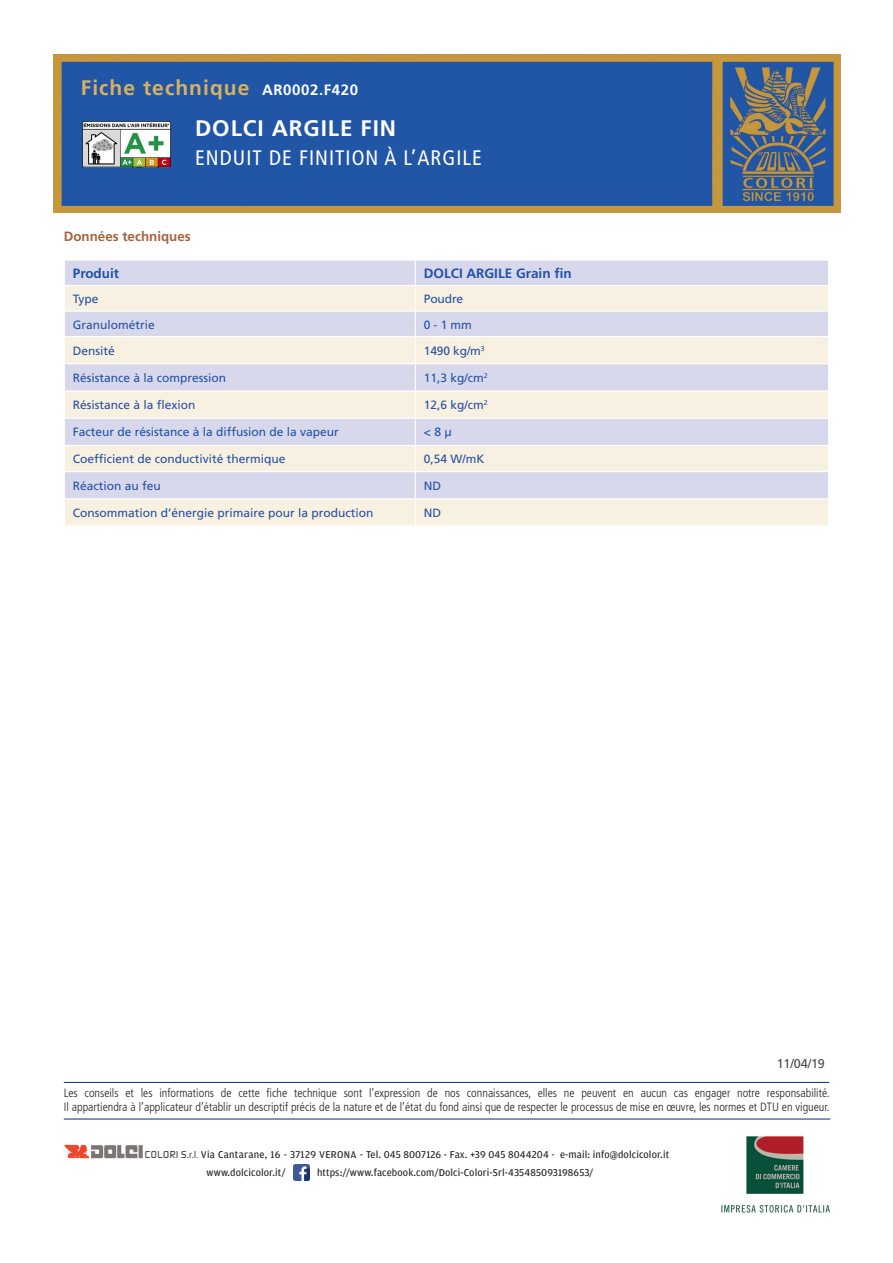
<style>
.page{position:relative;width:893px;height:1263px;background:#fff}
.page>*{position:absolute;margin:0;border:0;box-sizing:border-box;transform-origin:0 0}
.t1{font:700 22.5px "Frutiger LT Std";letter-spacing:.04em;color:#fff}
.t2{font:condensed 21px "Frutiger LT Std";letter-spacing:.05em;color:#fff}
.t3{font:700 21px "Frutiger LT Std";letter-spacing:.05em;color:#d8b163}
.t4{font:700 15px "Frutiger";letter-spacing:.04em;color:#fff}
.t5{font:700 13.5px "Frutiger";color:#2451a3}
._01_TEXT{font:700 13.5px "Frutiger";color:#a9623e}
._01_TEXT-2{font:12.75px "Frutiger";color:#4d4a4b}
.t6{font:300 condensed 12px/13.5px "Frutiger LT Std";color:#231f20}
.t7{font:12px "Frutiger";color:#2451a3}
.t8{font:10.5px/18px "Amplitude";letter-spacing:.01em;color:#231f20}
.s1{font-family:"Digital Sans EF";font-weight:500;color:#524e4f}
.s2{font-family:"Digital Sans EF";font-weight:500;font-size:9px;color:#524e4f}
.s3{font-style:inherit}
</style>
<div class="page">
<hr style="left:64px;top:1082px;width:765px;height:1px;background:#253f8e">
<hr style="left:64px;top:1118px;width:766px;height:1px;background:#253f8e">
<img style="left:721px;top:1136px;width:109px;height:77px">
<img style="left:53px;top:55px;width:788px;height:157px">
<img style="left:64px;top:1144px;width:79px;height:14px">
<img style="left:293px;top:1164px;width:16px;height:16px">
<img style="left:81px;top:119px;width:91px;height:49px">
<div style="left:65px;top:261px;width:763px;height:24px;background:#d7d8ec"></div>
<svg style="left:65px;top:286px;width:763px;height:239px;background:#e9e5e6"></svg>
<hr style="left:64px;top:311px;width:351px;height:1px;background:#fff">
<hr style="left:415px;top:311px;width:414px;height:1px;background:#fff">
<hr style="left:64px;top:336px;width:351px;height:1px;background:#fff">
<hr style="left:415px;top:336px;width:414px;height:1px;background:#fff">
<hr style="left:64px;top:363px;width:351px;height:1px;background:#fff">
<hr style="left:415px;top:363px;width:414px;height:1px;background:#fff">
<hr style="left:64px;top:390px;width:351px;height:2px;background:#fff">
<hr style="left:415px;top:390px;width:414px;height:2px;background:#fff">
<hr style="left:64px;top:418px;width:351px;height:1px;background:#fff">
<hr style="left:415px;top:418px;width:414px;height:1px;background:#fff">
<hr style="left:64px;top:445px;width:351px;height:1px;background:#fff">
<hr style="left:415px;top:445px;width:414px;height:1px;background:#fff">
<hr style="left:64px;top:471px;width:351px;height:1px;background:#fff">
<hr style="left:415px;top:471px;width:414px;height:1px;background:#fff">
<hr style="left:64px;top:498px;width:351px;height:1px;background:#fff">
<hr style="left:415px;top:498px;width:414px;height:1px;background:#fff">
<svg style="left:415px;top:261px;width:1px;height:264px"></svg>
<h2 class="t3" style="left:81px;top:75px;width:170px">Fiche technique</h2>
<p class="t4" style="left:262px;top:81px;width:98px">AR0002.F420</p>
<p class="t1" style="left:195px;top:115px;width:203px">DOLCI ARGILE FIN</p>
<p class="t2" style="left:195px;top:145px;width:288px">ENDUIT DE FINITION À L’ARGILE</p>
<p class="_01_TEXT" style="left:64px;top:229px;width:128px">Données techniques</p>
<p class="t5" style="left:73px;top:265px;width:48px">Produit</p>
<p class="t5" style="left:424px;top:265px;width:149px">DOLCI ARGILE Grain fin</p>
<p class="t7" style="left:73px;top:292px;width:27px">Type</p>
<p class="t7" style="left:424px;top:292px;width:41px">Poudre</p>
<p class="t7" style="left:73px;top:317px;width:84px">Granulométrie</p>
<p class="t7" style="left:424px;top:317px;width:49px">0 - 1 mm</p>
<p class="t7" style="left:73px;top:344px;width:44px">Densité</p>
<p class="t7" style="left:424px;top:344px;width:62px">1490 kg/m<sup>3</sup></p>
<p class="t7" style="left:73px;top:371px;width:155px">Résistance à la compression</p>
<p class="t7" style="left:424px;top:371px;width:65px">11,3 kg/cm<sup>2</sup></p>
<p class="t7" style="left:73px;top:398px;width:124px">Résistance à la flexion</p>
<p class="t7" style="left:424px;top:398px;width:65px">12,6 kg/cm<sup>2</sup></p>
<p class="t7" style="left:73px;top:425px;width:267px">Facteur de résistance à la diffusion de la vapeur</p>
<p class="t7" style="left:424px;top:425px;width:29px">&lt; 8 µ</p>
<p class="t7" style="left:73px;top:452px;width:214px">Coefficient de conductivité thermique</p>
<p class="t7" style="left:424px;top:452px;width:62px">0,54 W/mK</p>
<p class="t7" style="left:73px;top:479px;width:90px">Réaction au feu</p>
<p class="t7" style="left:424px;top:479px;width:19px">ND</p>
<p class="t7" style="left:73px;top:506px;width:302px">Consommation d’énergie primaire pour la production</p>
<p class="t7" style="left:424px;top:506px;width:19px">ND</p>
<p class="_01_TEXT-2" style="left:777px;top:1056px;width:50px">11/04/19</p>
<p class="t6" style="left:64px;top:1087px;width:767px">Les conseils et les informations de cette fiche technique sont l’expression de nos connaissances, elles ne peuvent en aucun cas engager notre responsabilité.<br>Il appartiendra à l’applicateur d’établir un descriptif précis de la nature et de l’état du fond ainsi que de respecter le processus de mise en œuvre, les normes et DTU en vigueur.</p>
<p class="t8" style="left:206px;top:1145px;width:464px;text-indent:-62px"><span class="s1">COLORI S.r.l</span><span class="s2">.</span> Via Cantarane, 16 <span class="s3">- 37129 VERONA -</span> Tel. 045 8007126 - Fax. +39 045 8044204 - e-mail: info@dolcicolor.it www.dolcicolor.it/</p>
<p class="t8" style="left:317px;top:1163px;width:278px">https://www.facebook.com/Dolci-Colori-Srl-435485093198653/</p>
</div>
